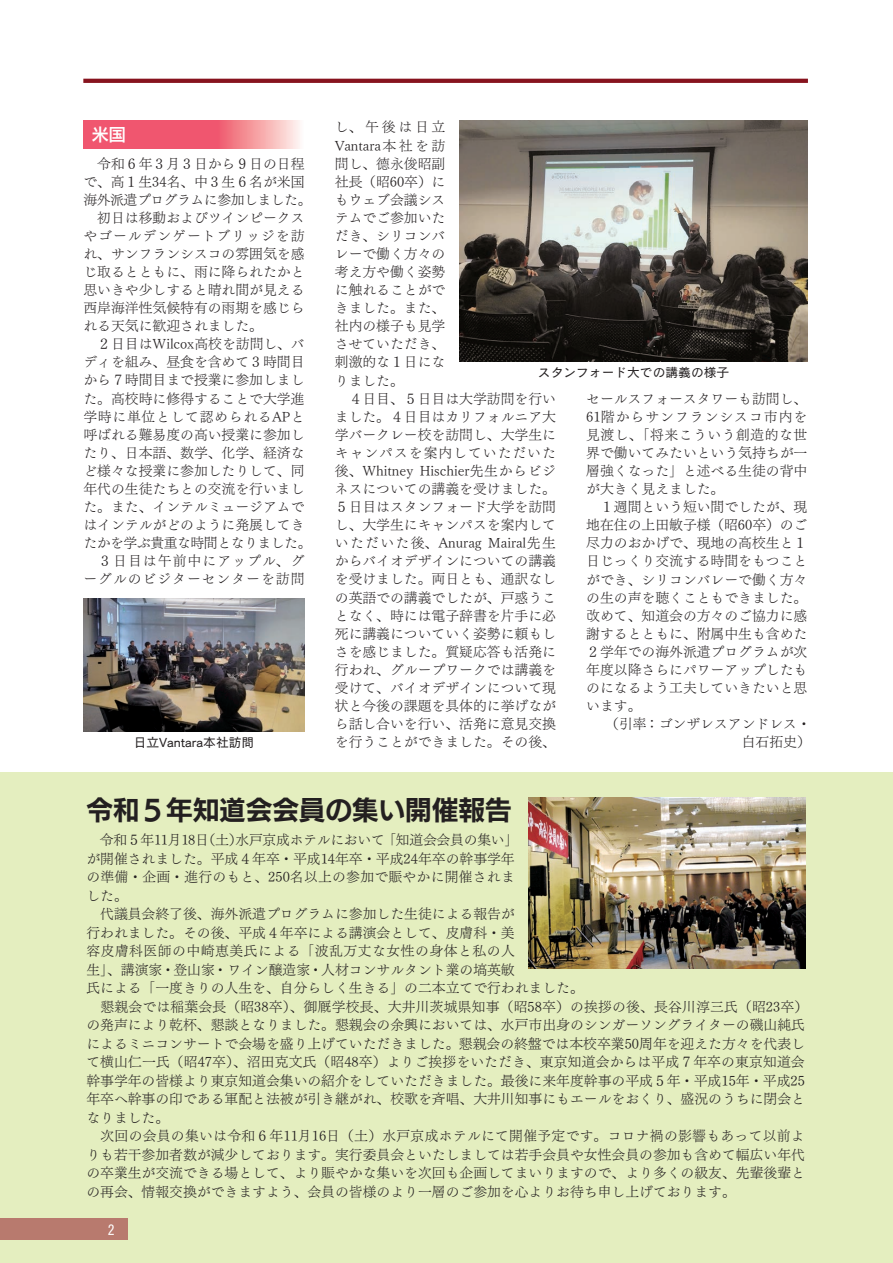
<style>
.page{position:relative;width:893px;height:1263px;background:#fff}
.page>*{position:absolute;margin:0;border:0;box-sizing:border-box;transform-origin:0 0}
.t1{font:26.55px "UD Kakugo Large Pro B";color:#231f20}
.t2{font:16.95px "UD Kakugo Large Pr 6 DB";color:#fff}
.t3{font:13.8px/18.1px "Tsuku Min Pro L";color:#231f20}
.t4{font:13.8px/18.5px "Tsuku Min Pr 6 N L";color:#231f20}
.t5{font:13.8px "MS Gothic";color:#fff}
.t6{font:12.75px "Cezanne Pro N M";color:#231f20}
</style>
<div class="page">
<svg style="left:83px;top:79px;width:725px;height:4px;background:#891722"></svg>
<div style="left:0;top:773px;width:893px;height:490px;background:#e4eebf"></div>
<svg style="left:83px;top:120px;width:217px;height:29px;background:#f27485"></svg>
<img style="left:529px;top:797px;width:276px;height:171px">
<img style="left:83px;top:598px;width:222px;height:133px">
<img style="left:459px;top:120px;width:349px;height:242px">
<div style="left:0;top:1218px;width:128px;height:21px;background:#b87a6e"></div>
<p class="t2" style="left:92px;top:125px;width:36px">米国</p>
<p class="t3" style="left:83px;top:152px;width:230px">　令和６年３月３日から９日の日程で、高１生34名、中３生６名が米国海外派遣プログラムに参加しました。　初日は移動およびツインピークスやゴールデンゲートブリッジを訪れ、サンフランシスコの雰囲気を感じ取るとともに、雨に降られたかと思いきや少しすると晴れ間が見える西岸海洋性気候特有の雨期を感じられる天気に歓迎されました。<br>　２日目はWilcox高校を訪問し、バディを組み、昼食を含めて３時間目から７時間目まで授業に参加しました。高校時に修得することで大学進学時に単位として認められるAPと呼ばれる難易度の高い授業に参加したり、日本語、数学、化学、経済など様々な授業に参加したりして、同年代の生徒たちとの交流を行いました。また、インテルミュージアムではインテルがどのように発展してきたかを学ぶ貴重な時間となりました。　３日目は午前中にアップル、グーグルのビジターセンターを訪問</p>
<p class="t6" style="left:134px;top:734px;width:122px">日立Vantara本社訪問</p>
<p class="t3" style="left:335px;top:116px;width:223px">し、午後は日立<br>Vantara本社を訪<br>問し、德永俊昭副<br>社長（昭60卒）に<br>もウェブ会議シス<br>テムでご参加いた<br>だき、シリコンバ<br>レーで働く方々の<br>考え方や働く姿勢<br>に触れることがで<br>きました。また、<br>社内の様子も見学<br>させていただき、<br>刺激的な１日にな<br>りました。<br>　４日目、５日目は大学訪問を行いました。４日目はカリフォルニア大学バークレー校を訪問し、大学生にキャンパスを案内していただいた後、Whitney Hischier先生からビジネスについての講義を受けました。<br>５日目はスタンフォード大学を訪問し、大学生にキャンパスを案内していただいた後、Anurag Mairal先生からバイオデザインについての講義を受けました。両日とも、通訳なしの英語での講義でしたが、戸惑うことなく、時には電子辞書を片手に必死に講義についていく姿勢に頼もしさを感じました。質疑応答も活発に行われ、グループワークでは講義を受けて、バイオデザインについて現状と今後の課題を具体的に挙げながら話し合いを行い、活発に意見交換を行うことができました。その後、</p>
<p class="t6" style="left:538px;top:364px;width:193px">スタンフォード大での講義の様子</p>
<p class="t3" style="left:586px;top:388px;width:223px">セールスフォースタワーも訪問し、<br>61階からサンフランシスコ市内を見渡し、「将来こういう創造的な世界で働いてみたいという気持ちが一層強くなった」と述べる生徒の背中が大きく見えました。<br>　１週間という短い間でしたが、現地在住の上田敏子様（昭60卒）のご尽力のおかげで、現地の高校生と１日じっくり交流する時間をもつことができ、シリコンバレーで働く方々の生の声を聴くこともできました。改めて、知道会の方々のご協力に感謝するとともに、附属中生も含めた<br>２学年での海外派遣プログラムが次年度以降さらにパワーアップしたものになるよう工夫していきたいと思います。</p>
<p class="t3" style="left:605px;top:713px;width:207px;text-align:right">（引率：ゴンザレスアンドレス・白石拓史）</p>
<h1 class="t1" style="left:86px;top:788px;width:427px">令和５年知道会会員の集い開催報告</h1>
<p class="t4" style="left:86px;top:829px;width:723px">　令和５年11月18日（土）水戸京成ホテルにおいて「知道会会員の集い」<br>が開催されました。平成４年卒・平成14年卒・平成24年卒の幹事学年<br>の準備・企画・進行のもと、250名以上の参加で賑やかに開催されま<br>した。<br>　代議員会終了後、海外派遣プログラムに参加した生徒による報告が<br>行われました。その後、平成４年卒による講演会として、皮膚科・美<br>容皮膚科医師の中崎恵美氏による「波乱万丈な女性の身体と私の人<br>生」、講演家・登山家・ワイン醸造家・人材コンサルタント業の塙英敏<br>氏による「一度きりの人生を、自分らしく生きる」の二本立てで行われました。<br>　懇親会では稲葉会長（昭38卒）、御厩学校長、大井川茨城県知事（昭58卒）の挨拶の後、長谷川淳三氏（昭23卒）の発声により乾杯、懇談となりました。懇親会の余興においては、水戸市出身のシンガーソングライターの磯山純氏によるミニコンサートで会場を盛り上げていただきました。懇親会の終盤では本校卒業50周年を迎えた方々を代表して横山仁一氏（昭47卒）、沼田克文氏（昭48卒）よりご挨拶をいただき、東京知道会からは平成７年卒の東京知道会幹事学年の皆様より東京知道会集いの紹介をしていただきました。最後に来年度幹事の平成５年・平成15年・平成25年卒へ幹事の印である軍配と法被が引き継がれ、校歌を斉唱、大井川知事にもエールをおくり、盛況のうちに閉会となりました。<br>　次回の会員の集いは令和６年11月16日（土）水戸京成ホテルにて開催予定です。コロナ禍の影響もあって以前よりも若干参加者数が減少しております。実行委員会といたしましては若手会員や女性会員の参加も含めて幅広い年代の卒業生が交流できる場として、より賑やかな集いを次回も企画してまいりますので、より多くの級友、先輩後輩との再会、情報交換ができますよう、会員の皆様のより一層のご参加を心よりお待ち申し上げております。</p>
<p class="t5" style="left:108px;top:1223px;width:8px">2</p>
</div>
